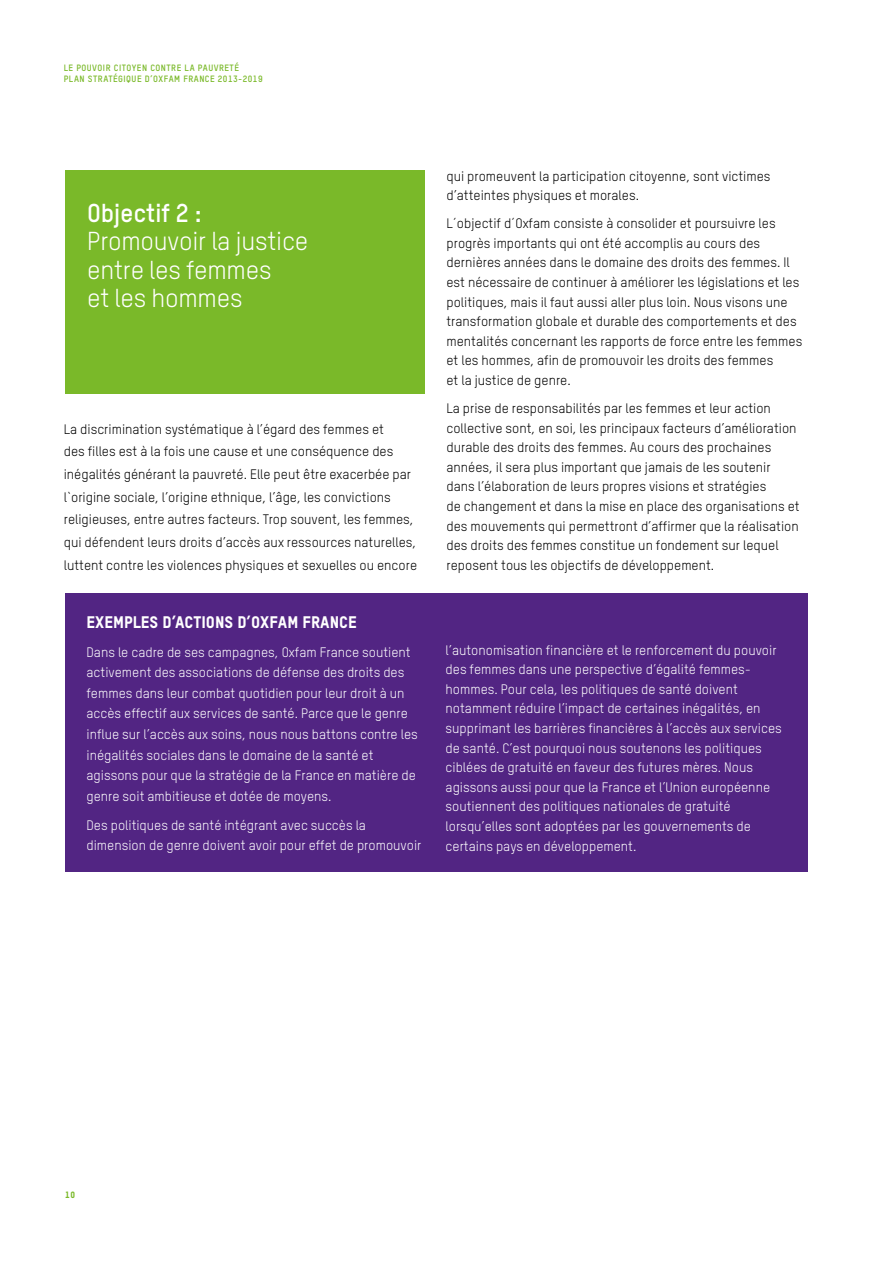
<style>
.page{position:relative;width:893px;height:1263px;background:#fff}
.page>*{position:absolute;margin:0;border:0;box-sizing:border-box;transform-origin:0 0}
.t1{font:25.5px/28.5px "Oxfam TSTARPRO";letter-spacing:-.01em;color:#fff}
.t2{font:700 25.5px "Oxfam TSTARPRO";letter-spacing:-.01em;color:#fff}
.t3{font:16.5px "Oxfam TSTARPRO Headline";color:#fff}
.t4{font:13.5px/19.6px "Oxfam TSTARPRO";color:#000}
.t5{font:13.5px/19.5px "Oxfam TSTARPRO";color:#fff}
.t6{font:700 9px/10.8px "Oxfam TSTARPRO";letter-spacing:.05em;color:#7ab929}
.t7{font:9px "Oxfam TSTARPRO Headline";color:#7ab929}
</style>
<div class="page">
<div style="left:65px;top:170px;width:360px;height:224px;background:#7ab929"></div>
<div style="left:65px;top:594px;width:743px;height:278px;background:#522583"></div>
<p class="t6" style="left:64px;top:61px;width:200px">LE POUVOIR CITOYEN CONTRE LA PAUVRETÉ<br>PLAN STRATÉGIQUE D’OXFAM FRANCE 2013-2019</p>
<h1 class="t2" style="left:87px;top:194px;width:116px">Objectif 2 :</h1>
<h1 class="t1" style="left:87px;top:225px;width:223px">Promouvoir la justice entre les femmes<br>et les hommes</h1>
<p class="t4" style="left:64px;top:416px;width:355px;line-height:22.6px">La discrimination systématique à l’égard des femmes et<br>des filles est à la fois une cause et une conséquence des inégalités générant la pauvreté. Elle peut être exacerbée par l`origine sociale, l’origine ethnique, l’âge, les convictions religieuses, entre autres facteurs. Trop souvent, les femmes, qui défendent leurs droits d’accès aux ressources naturelles, luttent contre les violences physiques et sexuelles ou encore</p>
<p class="t3" style="left:87px;top:609px;width:272px">EXEMPLES D’ACTIONS D’OXFAM FRANCE</p>
<p class="t5" style="left:87px;top:641px;width:333px;line-height:20.5px">Dans le cadre de ses campagnes, Oxfam France soutient activement des associations de défense des droits des femmes dans leur combat quotidien pour leur droit à un accès effectif aux services de santé. Parce que le genre influe sur l’accès aux soins, nous nous battons contre les inégalités sociales dans le domaine de la santé et agissons pour que la stratégie de la France en matière de genre soit ambitieuse et dotée de moyens.</p>
<p class="t5" style="left:87px;top:814px;width:336px;line-height:20.5px">Des politiques de santé intégrant avec succès la dimension de genre doivent avoir pour effet de promouvoir</p>
<p class="t4" style="left:446px;top:165px;width:326px">qui promeuvent la participation citoyenne, sont victimes d’atteintes physiques et morales.</p>
<p class="t4" style="left:446px;top:213px;width:357px">L´objectif d´Oxfam consiste à consolider et poursuivre les progrès importants qui ont été accomplis au cours des dernières années dans le domaine des droits des femmes. Il est nécessaire de continuer à améliorer les législations et les politiques, mais il faut aussi aller plus loin. Nous visons une transformation globale et durable des comportements et des mentalités concernant les rapports de force entre les femmes et les hommes, afin de promouvoir les droits des femmes<br>et la justice de genre.</p>
<p class="t4" style="left:446px;top:397px;width:355px">La prise de responsabilités par les femmes et leur action collective sont, en soi, les principaux facteurs d’amélioration durable des droits des femmes. Au cours des prochaines années, il sera plus important que jamais de les soutenir dans l’élaboration de leurs propres visions et stratégies<br>de changement et dans la mise en place des organisations et des mouvements qui permettront d’affirmer que la réalisation des droits des femmes constitue un fondement sur lequel reposent tous les objectifs de développement.</p>
<p class="t5" style="left:446px;top:639px;width:338px">l’autonomisation financière et le renforcement du pouvoir des femmes dans une perspective d’égalité femmes&shy;hommes. Pour cela, les politiques de santé doivent notamment réduire l’impact de certaines inégalités, en supprimant les barrières financières à l’accès aux services de santé. C’est pourquoi nous soutenons les politiques ciblées de gratuité en faveur des futures mères. Nous agissons aussi pour que la France et l’Union européenne soutiennent des politiques nationales de gratuité lorsqu’elles sont adoptées par les gouvernements de certains pays en développement.</p>
<p class="t7" style="left:65px;top:1188px;width:11px">10</p>
</div>
